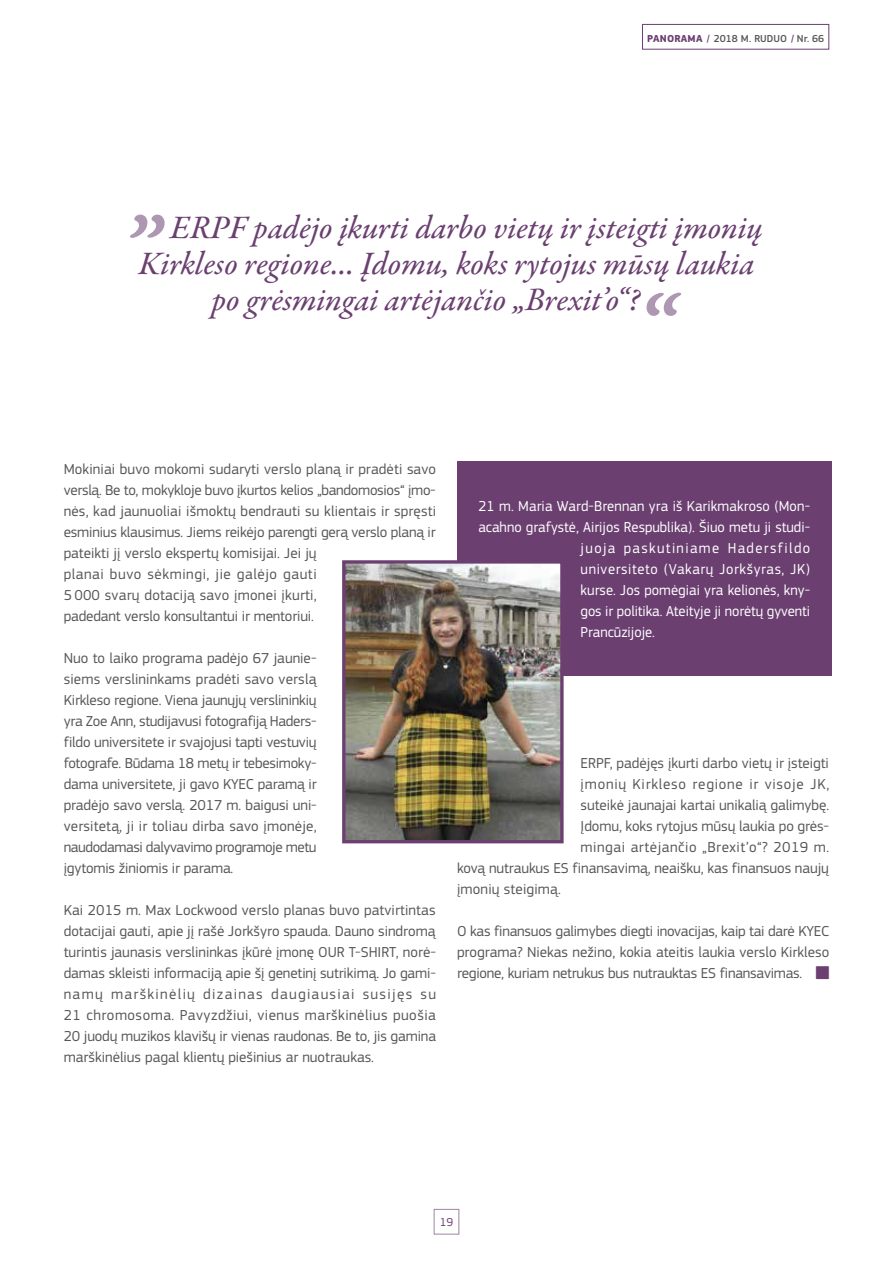
<style>
.page{position:relative;width:893px;height:1263px;background:#fff}
.page>*{position:absolute;margin:0;border:0;box-sizing:border-box;transform-origin:0 0}
.t1{font:33px "Garamond Premr Pro Med It";color:#6b4071}
.t2{font:15px/21px "EC Square Sans Pro";color:#575756;text-align:justify}
.t3{font:15px "EC Square Sans Pro";letter-spacing:.005em;color:#fff}
.t4{font:15px "EC Square Sans Pro";letter-spacing:.035em;color:#575756}
.t5{font:15px "EC Square Sans Pro";letter-spacing:.045em;color:#fff}
.t6{font:15px "EC Square Sans Pro";letter-spacing:.05em;color:#575756}
.t7{font:15px "EC Square Sans Pro";letter-spacing:.095em;color:#fff}
.t8{font:12px "EC Square Sans Pro";color:#6b4071}
.t9{font:500 10.5px "EC Square Sans Pro";color:#575756}
.s1{font-weight:700;color:#6b4071}
.s2{color:#6b4071}
</style>
<div class="page">
<div style="left:457px;top:461px;width:374px;height:215px;background:#6b4071"></div>
<img style="left:346px;top:564px;width:214px;height:275px">
<div style="left:342px;top:560px;width:222px;height:283px;border:3px solid #6b4071"></div>
<svg style="left:130px;top:215px;width:35px;height:23px"></svg>
<svg style="left:646px;top:292px;width:35px;height:24px"></svg>
<div style="left:434px;top:1209px;width:25px;height:25px;border:1px solid #a084a4"></div>
<div style="left:642px;top:24px;width:187px;height:26px;border:1px solid #6b4071"></div>
<p class="t9" style="left:647px;top:32px;width:178px"><span class="s1">PANORAMA</span> <span class="s2">/</span> 2018 M. RUDUO <span class="s2">/</span> Nr. 66</p>
<h1 class="t1" style="left:170px;top:207px;width:594px">ERPF padėjo įkurti darbo vietų ir įsteigti įmonių</h1>
<h1 class="t1" style="left:139px;top:243px;width:617px">Kirkleso regione… Įdomu, koks rytojus mūsų laukia</h1>
<h1 class="t1" style="left:212px;top:279px;width:430px">po grėsmingai artėjančio „Brexit’o“?</h1>
<p class="t2" style="left:64px;top:459px;width:374px;text-align:left">Mokiniai buvo mokomi sudaryti verslo planą ir pradėti savo verslą. Be to, mokykloje buvo įkurtos kelios „bandomosios“ įmo&shy;nės, kad jaunuoliai išmoktų bendrauti su klientais ir spręsti esminius klausimus. Jiems reikėjo parengti gerą verslo planą ir pateikti jį verslo ekspertų komisijai. Jei jų<br>planai buvo sėkmingi, jie galėjo gauti<br>5 000 svarų dotaciją savo įmonei įkurti,<br>padedant verslo konsultantui ir mentoriui.</p>
<p class="t2" style="left:64px;top:648px;width:255px">Nuo to laiko programa padėjo 67 jaunie&shy;siems verslininkams pradėti savo verslą Kirkleso regione. Viena jaunųjų verslininkių yra Zoe Ann, studijavusi fotografiją Haders&shy;fildo universitete ir svajojusi tapti vestuvių fotografe. Būdama 18 metų ir tebesimoky&shy;dama universitete, ji gavo KYEC paramą ir pradėjo savo verslą. 2017 m. baigusi uni&shy;versitetą, ji ir toliau dirba savo įmonėje, naudodamasi dalyvavimo programoje metu įgytomis žiniomis ir parama.</p>
<p class="t2" style="left:64px;top:900px;width:374px">Kai 2015 m. Max Lockwood verslo planas buvo patvirtintas dotacijai gauti, apie jį rašė Jorkšyro spauda. Dauno sindromą turintis jaunasis verslininkas įkūrė įmonę OUR T-SHIRT, norė&shy;damas skleisti informaciją apie šį genetinį sutrikimą. Jo gami&shy;namų marškinėlių dizainas daugiausiai susijęs su 21 chromosoma. Pavyzdžiui, vienus marškinėlius puošia 20 juodų muzikos klavišų ir vienas raudonas. Be to, jis gamina marškinėlius pagal klientų piešinius ar nuotraukas.</p>
<p class="t3" style="left:478px;top:498px;width:333px">21 m. Maria Ward-Brennan yra iš Karikmakroso (Mon-</p>
<p class="t3" style="left:478px;top:519px;width:333px">acahno grafystė, Airijos Respublika). Šiuo metu ji studi-</p>
<p class="t7" style="left:581px;top:540px;width:231px">juoja paskutiniame Hadersfildo</p>
<p class="t5" style="left:581px;top:561px;width:231px">universiteto (Vakarų Jorkšyras, JK)</p>
<p class="t3" style="left:581px;top:582px;width:231px">kurse. Jos pomėgiai yra kelionės, kny-</p>
<p class="t3" style="left:581px;top:603px;width:231px">gos ir politika. Ateityje ji norėtų gyventi</p>
<p class="t3" style="left:581px;top:624px;width:76px">Prancūzijoje.</p>
<p class="t2" style="left:581px;top:753px;width:250px">ERPF, padėjęs įkurti darbo vietų ir įsteigti</p>
<p class="t6" style="left:581px;top:775px;width:250px">įmonių Kirkleso regione ir visoje JK,</p>
<p class="t2" style="left:581px;top:795px;width:250px">suteikė jaunajai kartai unikalią galimybę.</p>
<p class="t2" style="left:581px;top:816px;width:250px">Įdomu, koks rytojus mūsų laukia po grės-</p>
<p class="t4" style="left:581px;top:838px;width:250px">mingai artėjančio „Brexit’o“? 2019 m.</p>
<p class="t2" style="left:457px;top:858px;width:373px">kovą nutraukus ES finansavimą, neaišku, kas finansuos naujų</p>
<p class="t2" style="left:457px;top:879px;width:105px">įmonių steigimą.</p>
<p class="t2" style="left:457px;top:921px;width:374px">O kas finansuos galimybes diegti inovacijas, kaip tai darė KYEC programa? Niekas nežino, kokia ateitis laukia verslo Kirkleso regione, kuriam netrukus bus nutrauktas ES finansavimas.</p>
<p class="t8" style="left:440px;top:1215px;width:15px">19</p>
</div>
